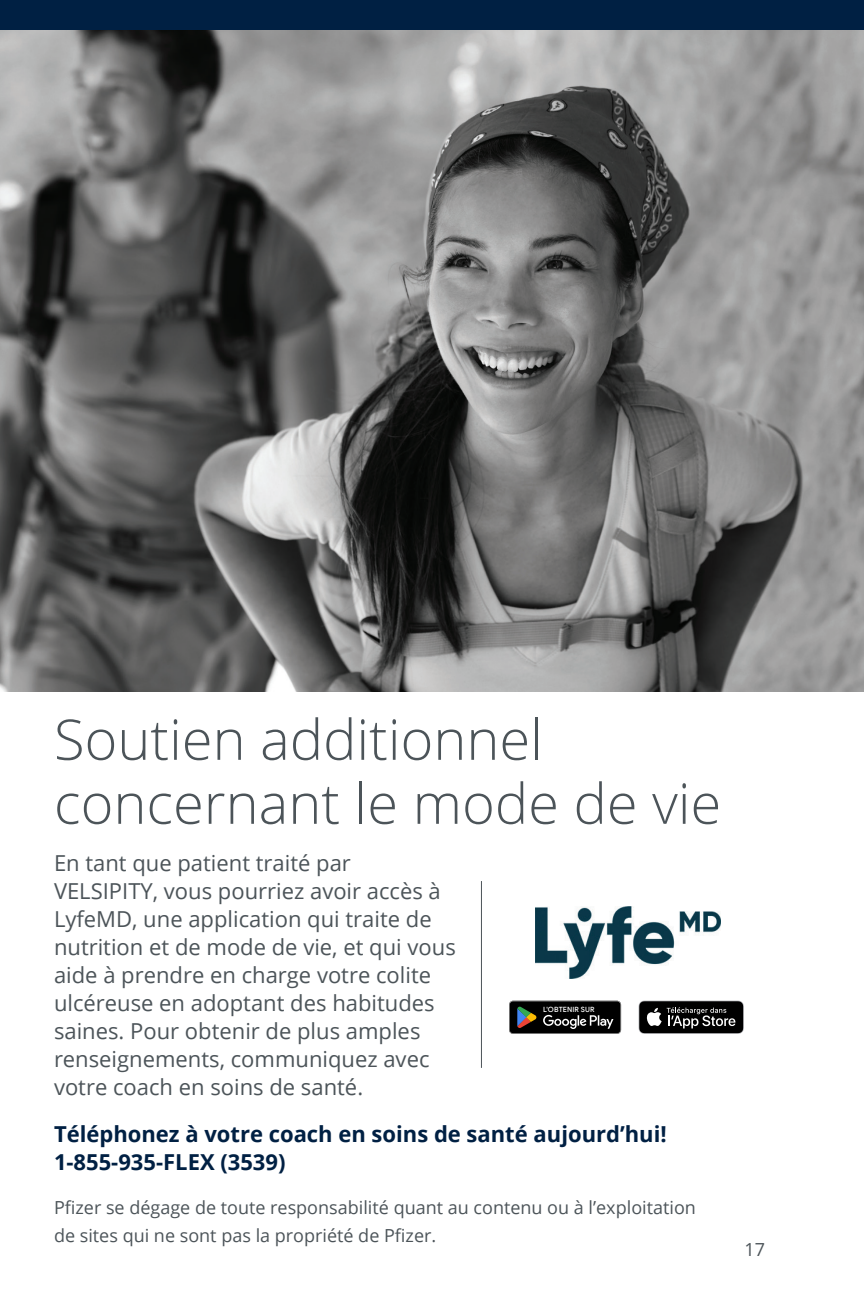
<style>
.page{position:relative;width:864px;height:1296px;background:#fff}
.page>*{position:absolute;margin:0;border:0;box-sizing:border-box;transform-origin:0 0}
.t1{font:300 56px/64px "Open Sans";color:#4c5459}
.t2{font:22px/28px "Open Sans";color:#4c5459}
.t3{font:700 22px/28px "Open Sans";color:#002043}
.t4{font:18px/28px "Open Sans";color:#4c5459}
.t5{font:500 7.2px "Google Sans";letter-spacing:.015em;color:#fff}
</style>
<div class="page">
<img style="left:0;top:29px;width:864px;height:663px">
<div style="left:0;top:0;width:864px;height:29px;background:#002043"></div>
<hr style="left:481px;top:881px;width:1px;height:187px;background:#4c5459">
<img style="left:536px;top:906px;width:184px;height:72px">
<svg style="left:639px;top:1001px;width:105px;height:33px;background:#313131"></svg>
<svg style="left:509px;top:1001px;width:112px;height:33px;background:#242422"></svg>
<p class="t1" style="left:54px;top:706px;width:669px">Soutien additionnel concernant le mode de vie</p>
<p class="t2" style="left:54px;top:848px;width:403px">En tant que patient traité par VELSIPITY, vous pourriez avoir accès à LyfeMD, une application qui traite de nutrition et de mode de vie, et qui vous aide à prendre en charge votre colite ulcéreuse en adoptant des habitudes saines. Pour obtenir de plus amples renseignements, communiquez avec votre coach en soins de santé.</p>
<p class="t5" style="left:543px;top:1005px;width:53px">L'OBTENIR SUR</p>
<p class="t3" style="left:54px;top:1119px;width:614px">Téléphonez à votre coach en soins de santé aujourd’hui!<br>1-855-935-FLEX (3539)</p>
<p class="t4" style="left:54px;top:1193px;width:643px">Pfizer se dégage de toute responsabilité quant au contenu ou à l’exploitation de sites qui ne sont pas la propriété de Pfizer.</p>
<p class="t4" style="left:744px;top:1235px;width:22px">17</p>
</div>
